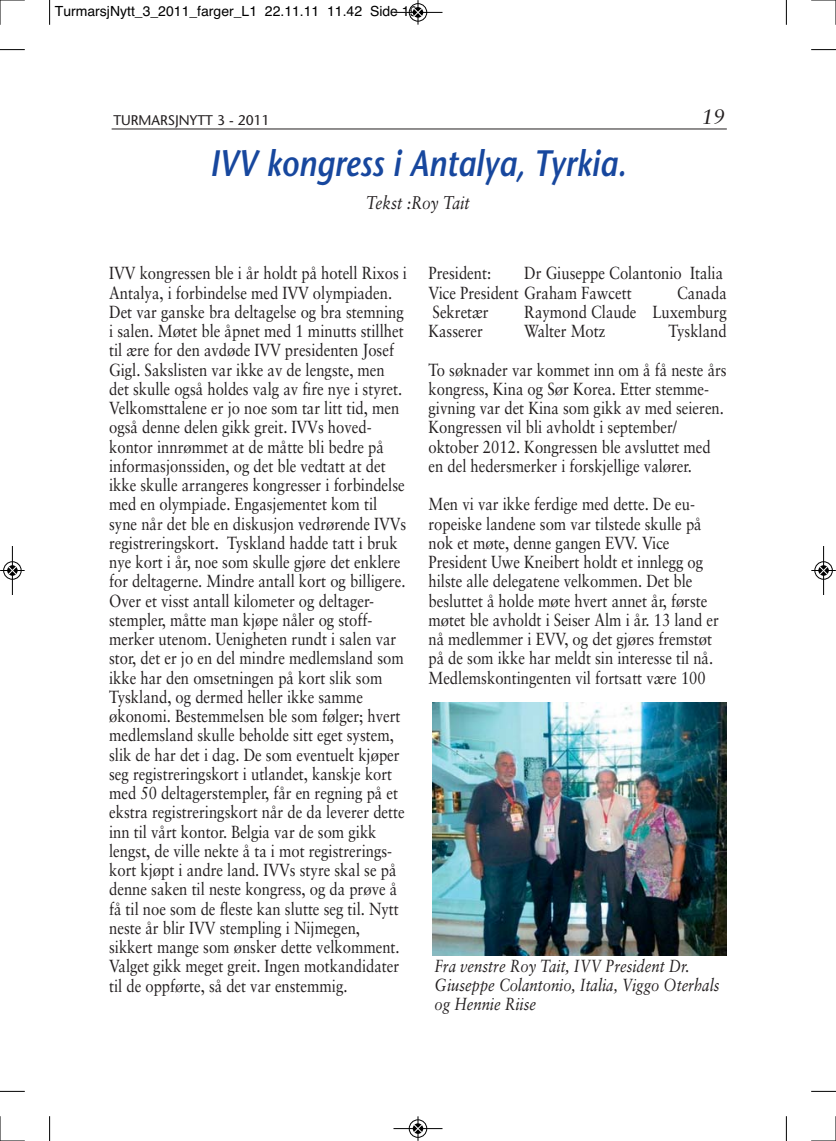
<style>
.page{position:relative;width:836px;height:1141px;background:#fff}
.page>*{position:absolute;margin:0;border:0;box-sizing:border-box;transform-origin:0 0}
.t1{font:italic 600 36.75px "Stone Sans";color:#17479e;scale:.85 1}
.t2{font:italic 21px "Sabon";color:#231f20}
.t3{font:italic 18.38px "Sabon";color:#231f20;scale:.85 1}
.t4{font:17.5px/19.2px "Sabon";color:#231f20;scale:.85 1}
.t5{font:italic 17.5px/19.2px "Sabon";color:#231f20;scale:.85 1}
.t6{font:14px "Helvetica";color:#000}
.t7{font:14px "Stone Sans";color:#231f20}
</style>
<div class="page">
<hr style="left:112px;top:129px;width:615px;height:1px;background:#231f20">
<img style="left:433px;top:703px;width:294px;height:252px">
<svg style="left:49px;top:0;width:1px;height:25px"></svg>
<svg style="left:0;top:49px;width:25px;height:1px"></svg>
<svg style="left:786px;top:0;width:1px;height:25px"></svg>
<svg style="left:811px;top:49px;width:25px;height:1px"></svg>
<svg style="left:49px;top:1116px;width:1px;height:25px"></svg>
<svg style="left:0;top:1091px;width:25px;height:1px"></svg>
<svg style="left:786px;top:1116px;width:1px;height:25px"></svg>
<svg style="left:811px;top:1091px;width:25px;height:1px"></svg>
<svg style="left:0;top:0;width:25px;height:25px"></svg>
<svg style="left:811px;top:0;width:25px;height:25px"></svg>
<svg style="left:0;top:1116px;width:25px;height:25px"></svg>
<svg style="left:811px;top:1116px;width:25px;height:25px"></svg>
<div style="left:409px;top:3px;width:18px;height:19px;border:1px solid #fff;border-radius:50%"></div>
<hr style="left:393px;top:12px;width:49px;height:1px;background:#000">
<div style="left:409px;top:3px;width:18px;height:18px;border:1px solid #000;border-radius:50%"></div>
<svg style="left:413px;top:0;width:9px;height:25px"></svg>
<div style="left:409px;top:1119px;width:18px;height:19px;border:1px solid #fff;border-radius:50%"></div>
<hr style="left:393px;top:1128px;width:49px;height:1px;background:#000">
<div style="left:409px;top:1120px;width:18px;height:18px;border:1px solid #000;border-radius:50%"></div>
<svg style="left:413px;top:1116px;width:9px;height:25px"></svg>
<div style="left:3px;top:561px;width:19px;height:19px;border:1px solid #fff;border-radius:50%"></div>
<hr style="left:12px;top:546px;width:1px;height:49px;background:#000">
<div style="left:3px;top:562px;width:18px;height:17px;border:1px solid #000;border-radius:50%"></div>
<svg style="left:0;top:566px;width:25px;height:9px"></svg>
<div style="left:814px;top:561px;width:19px;height:19px;border:1px solid #fff;border-radius:50%"></div>
<hr style="left:823px;top:546px;width:1px;height:49px;background:#000">
<div style="left:814px;top:562px;width:18px;height:17px;border:1px solid #000;border-radius:50%"></div>
<svg style="left:811px;top:566px;width:25px;height:9px"></svg>
<p class="t6" style="left:55px;top:6px;width:364px">TurmarsjNytt_3_2011_farger_L1 22.11.11 11.42 Side 19</p>
<p class="t7" style="left:113px;top:115px;width:158px">TURMARSJNYTT 3 - 2011</p>
<p class="t2" style="left:702px;top:108px;width:25px">19</p>
<h1 class="t1" style="left:210px;top:149px;width:491px">IVV kongress i Antalya, Tyrkia.</h1>
<p class="t3" style="left:366px;top:195px;width:123px">Tekst :Roy Tait</p>
<p class="t4" style="left:109px;top:265px;width:352px">IVV kongressen ble i år holdt på hotell Rixos i Antalya, i forbindelse med IVV olympiaden.<br>Det var ganske bra deltagelse og bra stemning i salen. Møtet ble åpnet med 1 minutts stillhet til ære for den avdøde IVV presidenten Josef Gigl. Sakslisten var ikke av de lengste, men det skulle også holdes valg av fire nye i styret.<br>Velkomsttalene er jo noe som tar litt tid, men også denne delen gikk greit. IVVs hoved&shy;kontor innrømmet at de måtte bli bedre på informasjonssiden, og det ble vedtatt at det ikke skulle arrangeres kongresser i forbindelse med en olympiade. Engasjementet kom til syne når det ble en diskusjon vedrørende IVVs registreringskort. Tyskland hadde tatt i bruk nye kort i år, noe som skulle gjøre det enklere for deltagerne. Mindre antall kort og billigere.<br>Over et visst antall kilometer og deltager&shy;stempler, måtte man kjøpe nåler og stoff&shy;merker utenom. Uenigheten rundt i salen var stor, det er jo en del mindre medlemsland som ikke har den omsetningen på kort slik som Tyskland, og dermed heller ikke samme økonomi. Bestemmelsen ble som følger; hvert medlemsland skulle beholde sitt eget system, slik de har det i dag. De som eventuelt kjøper seg registreringskort i utlandet, kanskje kort med 50 deltagerstempler, får en regning på et ekstra registreringskort når de da leverer dette inn til vårt kontor. Belgia var de som gikk lengst, de ville nekte å ta i mot registrerings&shy;kort kjøpt i andre land. IVVs styre skal se på denne saken til neste kongress, og da prøve å få til noe som de fleste kan slutte seg til. Nytt neste år blir IVV stempling i Nijmegen, sikkert mange som ønsker dette velkomment.<br>Valget gikk meget greit. Ingen motkandidater til de oppførte, så det var enstemmig.</p>
<p class="t4" style="left:428px;top:265px;width:75px">President:</p>
<p class="t4" style="left:428px;top:265px;width:348px;text-indent:96px">Dr Giuseppe Colantonio Italia<br>Vice President Graham Fawcett</p>
<p class="t4" style="left:677px;top:284px;width:60px">Canada</p>
<p class="t4" style="left:433px;top:304px;width:68px">Sekretær</p>
<p class="t4" style="left:524px;top:304px;width:240px">Raymond Claude Luxemburg</p>
<p class="t4" style="left:428px;top:323px;width:66px">Kasserer</p>
<p class="t4" style="left:524px;top:323px;width:97px">Walter Motz</p>
<p class="t4" style="left:668px;top:323px;width:70px">Tyskland</p>
<p class="t4" style="left:428px;top:361px;width:352px">To søknader var kommet inn om å få neste års kongress, Kina og Sør Korea. Etter stemme&shy;givning var det Kina som gikk av med seieren.<br>Kongressen vil bli avholdt i september/ oktober 2012. Kongressen ble avsluttet med en del hedersmerker i forskjellige valører.</p>
<p class="t4" style="left:428px;top:496px;width:343px">Men vi var ikke ferdige med dette. De eu&shy;ropeiske landene som var tilstede skulle på nok et møte, denne gangen EVV. Vice President Uwe Kneibert holdt et innlegg og hilste alle delegatene velkommen. Det ble besluttet å holde møte hvert annet år, første møtet ble avholdt i Seiser Alm i år. 13 land er nå medlemmer i EVV, og det gjøres fremstøt på de som ikke har meldt sin interesse til nå.<br>Medlemskontingenten vil fortsatt være 100</p>
<p class="t5" style="left:435px;top:958px;width:337px">Fra venstre Roy Tait, IVV President Dr.<br>Giuseppe Colantonio, Italia, Viggo Oterhals og Hennie Riise</p>
</div>
